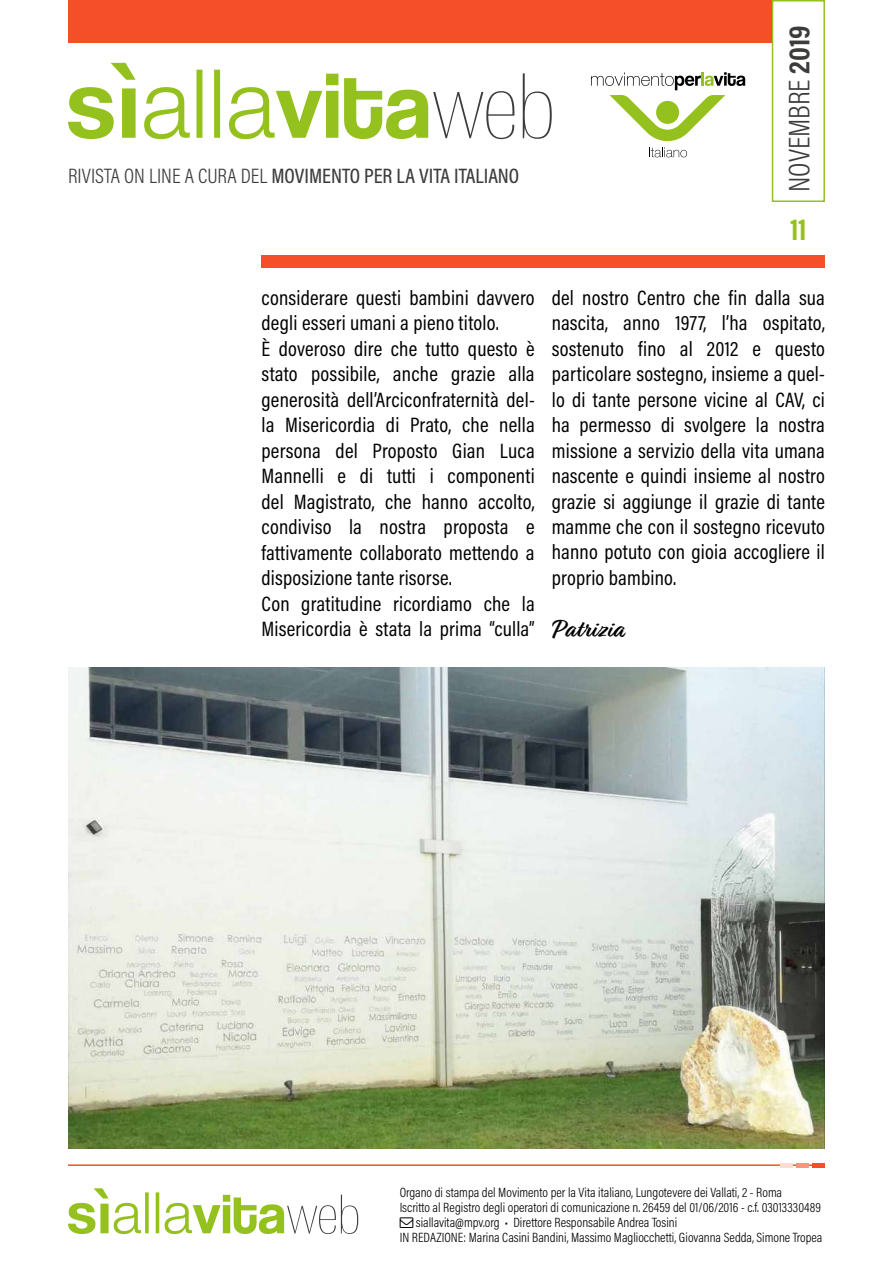
<style>
.page{position:relative;width:893px;height:1263px;background:#fff}
.page>*{position:absolute;margin:0;border:0;box-sizing:border-box;transform-origin:0 0}
.t1{font:300 30px "Acumin Pro Cond";color:#3c3c3b}
.t2{font:700 30px "Acumin Pro Cond";color:#95c11f}
.t3{font:700 25.5px "Relation";letter-spacing:.01em;color:#000}
.t4{font:21px/25.5px "Acumin Pro Cond";letter-spacing:.01em;color:#000}
.t5{font:500 21px "Acumin Pro Cond";color:#3c3c3b}
.t6{font:300 13.5px "Acumin Pro Cond";color:#000}
.s1{font-weight:300}
.s2{font-weight:700}
</style>
<div class="page">
<svg style="left:68px;top:63px;width:484px;height:76px"></svg>
<svg style="left:591px;top:72px;width:154px;height:69px"></svg>
<svg style="left:649px;top:147px;width:38px;height:10px"></svg>
<div style="left:772px;top:0;width:53px;height:202px;border:2px solid #95c11f"></div>
<svg style="left:68px;top:1188px;width:290px;height:46px"></svg>
<div style="left:68px;top:0;width:704px;height:43px;background:#f54f29"></div>
<hr style="left:68px;top:1164px;width:757px;height:2px;background:#f54f29">
<hr style="left:812px;top:1163px;width:13px;height:4px;background:#f54f29">
<hr style="left:796px;top:1163px;width:13px;height:4px;background:#f9957e">
<hr style="left:780px;top:1163px;width:13px;height:4px;background:#fddcd4">
<div style="left:261px;top:255px;width:564px;height:13px;background:#f54f29"></div>
<img style="left:68px;top:668px;width:757px;height:480px">
<p class="t5" style="left:68px;top:162px;width:453px"><span class="s1">RIVISTA ON LINE A CURA DEL</span> MOVIMENTO PER LA VITA ITALIANO</p>
<h1 class="t1" style="left:780px;top:192px;width:168px;rotate:-90deg">NOVEMBRE <span class="s2">2019</span></h1>
<h1 class="t2" style="left:790px;top:209px;width:18px">11</h1>
<p class="t4" style="left:261px;top:284px;width:275px">considerare questi bambini davvero degli esseri umani a pieno titolo.<br>È doveroso dire che tutto questo è stato possibile, anche grazie alla generosità dell’Arciconfraternità del&shy;la Misericordia di Prato, che nella persona del Proposto Gian Luca Mannelli e di tutti i componenti del Magistrato, che hanno accolto, condiviso la nostra proposta e fattivamente collaborato mettendo a disposizione tante risorse.<br>Con gratitudine ricordiamo che la Misericordia è stata la prima “culla”</p>
<p class="t4" style="left:552px;top:284px;width:275px;text-align:justify">del nostro Centro che fin dalla sua nascita, anno 1977, l’ha ospitato, sostenuto fino al 2012 e questo particolare sostegno, insieme a quel&shy;lo di tante persone vicine al CAV, ci ha permesso di svolgere la nostra missione a servizio della vita umana nascente e quindi insieme al nostro grazie si aggiunge il grazie di tante mamme che con il sostegno ricevuto hanno potuto con gioia accogliere il proprio bambino.</p>
<p class="t3" style="left:552px;top:614px;width:73px">Patrizia</p>
<p class="t6" style="left:400px;top:1183px;width:384px">Organo di stampa del Movimento per la Vita italiano, Lungotevere dei Vallati, 2 - Roma</p>
<p class="t6" style="left:400px;top:1198px;width:423px">Iscritto al Registro degli operatori di comunicazione n. 26459 del 01/06/2016 - c.f. 03013330489</p>
<p class="t6" style="left:416px;top:1213px;width:263px">siallavita@mpv.org • Direttore Responsabile Andrea Tosini</p>
<p class="t6" style="left:400px;top:1228px;width:424px">IN REDAZIONE: Marina Casini Bandini, Massimo Magliocchetti, Giovanna Sedda, Simone Tropea</p>
</div>
